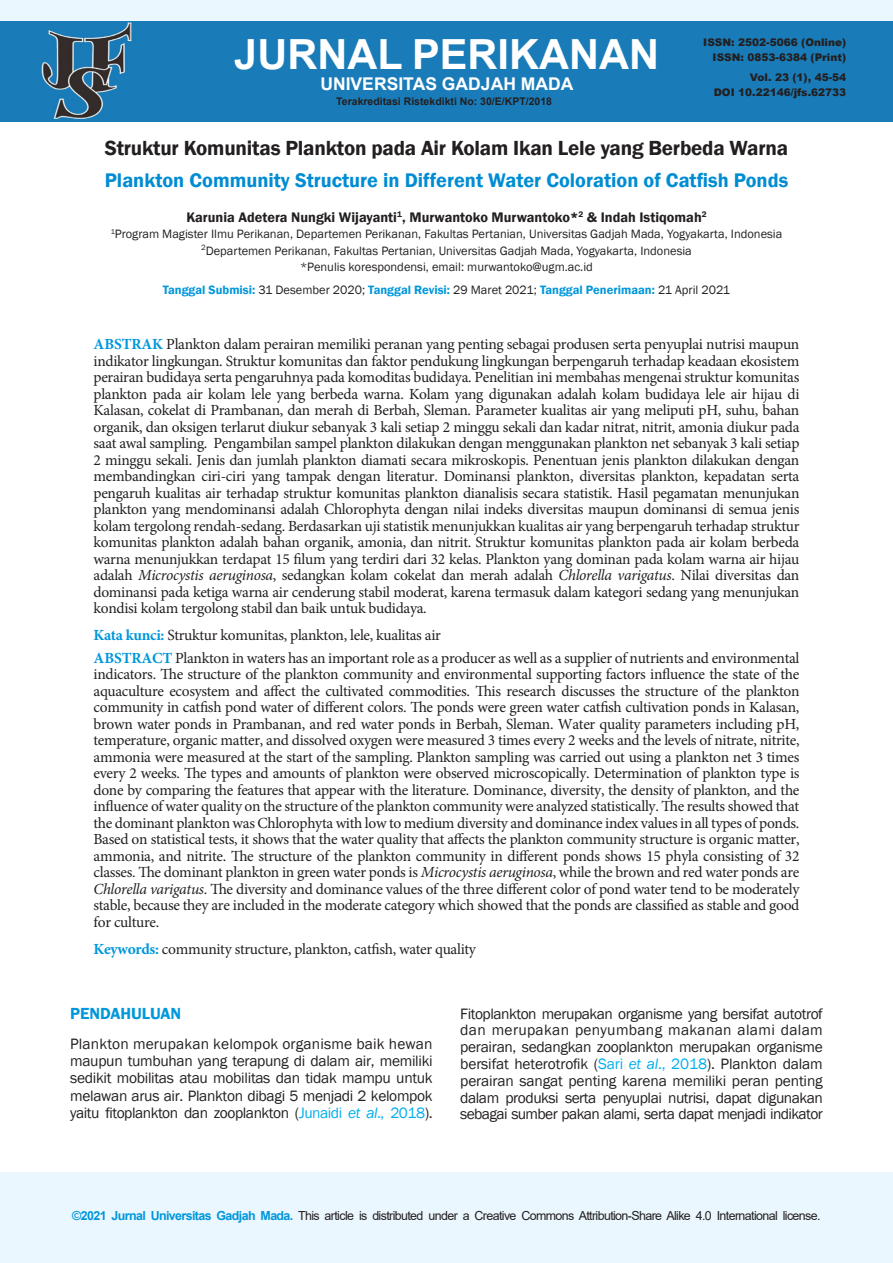
<style>
.page{position:relative;width:893px;height:1263px;background:#fff}
.page>*{position:absolute;margin:0;border:0;box-sizing:border-box;transform-origin:0 0}
.t1{font:700 41.55px "Arial";color:#fff}
.Judul_Indo{font:600 21px "Franklin Gothic";letter-spacing:-.01em;color:#231f20}
.Abstrak{font:600 20.25px "Franklin Gothic";color:#008cd3}
.t2{font:700 17.55px "Arial";color:#fff}
.Isi{font:600 16.5px "Franklin Gothic";color:#0097db}
.Abstrak-2{font:15.45px/16.5px "Minion Pro";letter-spacing:-.02em;color:#231f20}
.Sitasi{font:15.45px/16.8px "Franklin Gothic";letter-spacing:-.02em;color:#231f20}
.Judul_Indo-2{font:15.45px/16.5px "Minion Pro";letter-spacing:-.02em;color:#231f20}
.Isi-2{font:15.45px "Franklin Gothic";letter-spacing:.01em;color:#231f20}
.Abstrak-3{font:600 14.25px "Franklin Gothic";color:#231f20}
.Isi-3{font:12.45px/16.5px "Franklin Gothic";color:#231f20;text-align:center}
.t3{font:12.45px "Arial";letter-spacing:-.05em;color:#231f20}
.Isi-4{font:600 12.45px "Franklin Gothic";color:#0097db}
.Isi-5{font:900 10.5px/15px "Arial";color:#231f20;text-align:right}
.t4{font:700 10.5px "Arial";color:#231f20}
.s1{font-weight:400;color:#231f20}
.s2{font-weight:700;color:#0097db}
.s3{font-style:italic}
.s4{color:#00aeef}
.s5{font-style:italic;color:#00aeef}
</style>
<div class="page">
<div style="left:0;top:0;width:893px;height:122px;background:#ebf7fe"></div>
<div style="left:0;top:21px;width:893px;height:101px;background:#197cb9"></div>
<img style="left:41px;top:22px;width:94px;height:97px">
<div style="left:0;top:1173px;width:893px;height:90px;background:#ebf7fe"></div>
<h1 class="t1" style="left:234px;top:25px;width:426px">JURNAL PERIKANAN</h1>
<p class="t2" style="left:320px;top:72px;width:255px">UNIVERSITAS GADJAH MADA</p>
<p class="t4" style="left:336px;top:94px;width:217px">Terakreditasi Ristekdikti No: 30/E/KPT/2018</p>
<p class="Isi-5" style="left:703px;top:34px;width:144px">ISSN: 2502-5066 (Online)</p>
<p class="Isi-5" style="left:713px;top:49px;width:135px">ISSN: 0853-6384 (Print)</p>
<p class="Isi-5" style="left:714px;top:69px;width:134px">Vol. 23 (1), 45-54<br>DOI 10.22146/jfs.62733</p>
<p class="Judul_Indo" style="left:105px;top:135px;width:685px">Struktur Komunitas Plankton pada Air Kolam Ikan Lele yang Berbeda Warna</p>
<p class="Abstrak" style="left:105px;top:168px;width:685px">Plankton Community Structure in Different Water Coloration of Catfish Ponds</p>
<p class="Abstrak-3" style="left:186px;top:208px;width:522px">Karunia Adetera Nungki Wijayanti<sup>1</sup>, Murwantoko Murwantoko*<sup>2</sup> &amp; Indah Istiqomah<sup>2</sup></p>
<p class="Isi-3" style="left:111px;top:226px;width:673px"><sup>1</sup>Program Magister Ilmu Perikanan, Departemen Perikanan, Fakultas Pertanian, Universitas Gadjah Mada, Yogyakarta, Indonesia<br><sup>2</sup>Departemen Perikanan, Fakultas Pertanian, Universitas Gadjah Mada, Yogyakarta, Indonesia<br>*Penulis korespondensi, email: murwantoko@ugm.ac.id</p>
<p class="Isi-4" style="left:163px;top:282px;width:569px">Tanggal Submisi: <span class="s1">31 Desember 2020;</span> Tanggal Revisi: <span class="s1">29 Maret 2021;</span> Tanggal Penerimaan: <span class="s1">21 April 2021</span></p>
<p class="Judul_Indo-2" style="left:94px;top:336px;width:707px"><span class="s2">ABSTRAK</span> Plankton dalam perairan memiliki peranan yang penting sebagai produsen serta penyuplai nutrisi maupun indikator lingkungan. Struktur komunitas dan faktor pendukung lingkungan berpengaruh terhadap keadaan ekosistem</p>
<p class="Abstrak-2" style="left:94px;top:369px;width:707px;text-align:justify">perairan budidaya serta pengaruhnya pada komoditas budidaya. Penelitian ini membahas mengenai struktur komunitas plankton pada air kolam lele yang berbeda warna. Kolam yang digunakan adalah kolam budidaya lele air hijau di Kalasan, cokelat di Prambanan, dan merah di Berbah, Sleman. Parameter kualitas air yang meliputi pH, suhu, bahan organik, dan oksigen terlarut diukur sebanyak 3 kali setiap 2 minggu sekali dan kadar nitrat, nitrit, amonia diukur pada saat awal sampling. Pengambilan sampel plankton dilakukan dengan menggunakan plankton net sebanyak 3 kali setiap 2 minggu sekali. Jenis dan jumlah plankton diamati secara mikroskopis. Penentuan jenis plankton dilakukan dengan membandingkan ciri-ciri yang tampak dengan literatur. Dominansi plankton, diversitas plankton, kepadatan serta pengaruh kualitas air terhadap struktur komunitas plankton dianalisis secara statistik. Hasil pegamatan menunjukan plankton yang mendominansi adalah Chlorophyta dengan nilai indeks diversitas maupun dominansi di semua jenis kolam tergolong rendah-sedang. Berdasarkan uji statistik menunjukkan kualitas air yang berpengaruh terhadap struktur komunitas plankton adalah bahan organik, amonia, dan nitrit. Struktur komunitas plankton pada air kolam berbeda warna menunjukkan terdapat 15 filum yang terdiri dari 32 kelas. Plankton yang dominan pada kolam warna air hijau adalah <span class="s3">Microcystis aeruginosa</span>, sedangkan kolam cokelat dan merah adalah <span class="s3">Chlorella varigatus</span>. Nilai diversitas dan dominansi pada ketiga warna air cenderung stabil moderat, karena termasuk dalam kategori sedang yang menunjukan kondisi kolam tergolong stabil dan baik untuk budidaya.</p>
<p class="Abstrak-2" style="left:94px;top:624px;width:707px;line-height:22.5px"><span class="s2">Kata kunci:</span> Struktur komunitas, plankton, lele, kualitas air<br><span class="s2">ABSTRACT</span> Plankton in waters has an important role as a producer as well as a supplier of nutrients and environmental</p>
<p class="Abstrak-2" style="left:94px;top:666px;width:707px">indicators. The structure of the plankton community and environmental supporting factors influence the state of the aquaculture ecosystem and affect the cultivated commodities. This research discusses the structure of the plankton</p>
<p class="Abstrak-2" style="left:94px;top:699px;width:707px">community in catfish pond water of different colors. The ponds were green water catfish cultivation ponds in Kalasan,</p>
<p class="Abstrak-2" style="left:94px;top:716px;width:707px">brown water ponds in Prambanan, and red water ponds in Berbah, Sleman. Water quality parameters including pH, temperature, organic matter, and dissolved oxygen were measured 3 times every 2 weeks and the levels of nitrate, nitrite,</p>
<p class="Abstrak-2" style="left:94px;top:749px;width:707px">ammonia were measured at the start of the sampling. Plankton sampling was carried out using a plankton net 3 times every 2 weeks. The types and amounts of plankton were observed microscopically. Determination of plankton type is</p>
<p class="Abstrak-2" style="left:94px;top:782px;width:707px;text-align:justify">done by comparing the features that appear with the literature. Dominance, diversity, the density of plankton, and the influence of water quality on the structure of the plankton community were analyzed statistically. The results showed that the dominant plankton was Chlorophyta with low to medium diversity and dominance index values in all types of ponds.<br>Based on statistical tests, it shows that the water quality that affects the plankton community structure is organic matter, ammonia, and nitrite. The structure of the plankton community in different ponds shows 15 phyla consisting of 32 classes. The dominant plankton in green water ponds is <span class="s3">Microcystis aeruginosa</span>, while the brown and red water ponds are <span class="s3">Chlorella varigatus</span>. The diversity and dominance values of the three different color of pond water tend to be moderately stable, because they are included in the moderate category which showed that the ponds are classified as stable and good for culture.</p>
<p class="Abstrak-2" style="left:94px;top:941px;width:384px"><span class="s2">Keywords:</span> community structure, plankton, catfish, water quality</p>
<p class="Isi" style="left:70px;top:1004px;width:113px">PENDAHULUAN</p>
<p class="Isi-2" style="left:70px;top:1034px;width:364px">Plankton merupakan kelompok organisme baik hewan</p>
<p class="Sitasi" style="left:70px;top:1053px;width:364px">maupun tumbuhan yang terapung di dalam air, memiliki</p>
<p class="Sitasi" style="left:70px;top:1070px;width:364px;line-height:17.4px">sedikit mobilitas atau mobilitas dan tidak mampu untuk melawan arus air. Plankton dibagi 5 menjadi 2 kelompok</p>
<p class="Sitasi" style="left:70px;top:1105px;width:364px">yaitu fitoplankton dan zooplankton (<span class="s4">Junaidi</span> <span class="s5">et al</span><span class="s4">., 2018</span>).</p>
<p class="Sitasi" style="left:460px;top:1005px;width:364px">Fitoplankton merupakan organisme yang bersifat autotrof dan merupakan penyumbang makanan alami dalam</p>
<p class="Sitasi" style="left:460px;top:1039px;width:364px">perairan, sedangkan zooplankton merupakan organisme bersifat heterotrofik (<span class="s4">Sari</span> <span class="s5">et al</span><span class="s4">., 2018</span>). Plankton dalam</p>
<p class="Sitasi" style="left:460px;top:1073px;width:364px;text-align:justify">perairan sangat penting karena memiliki peran penting dalam produksi serta penyuplai nutrisi, dapat digunakan sebagai sumber pakan alami, serta dapat menjadi indikator</p>
<p class="t3" style="left:72px;top:1207px;width:750px"><span class="s2">©2021 Jurnal Universitas Gadjah Mada.</span> This article is distributed under a Creative Commons Attribution-Share Alike 4.0 International license.</p>
</div>
